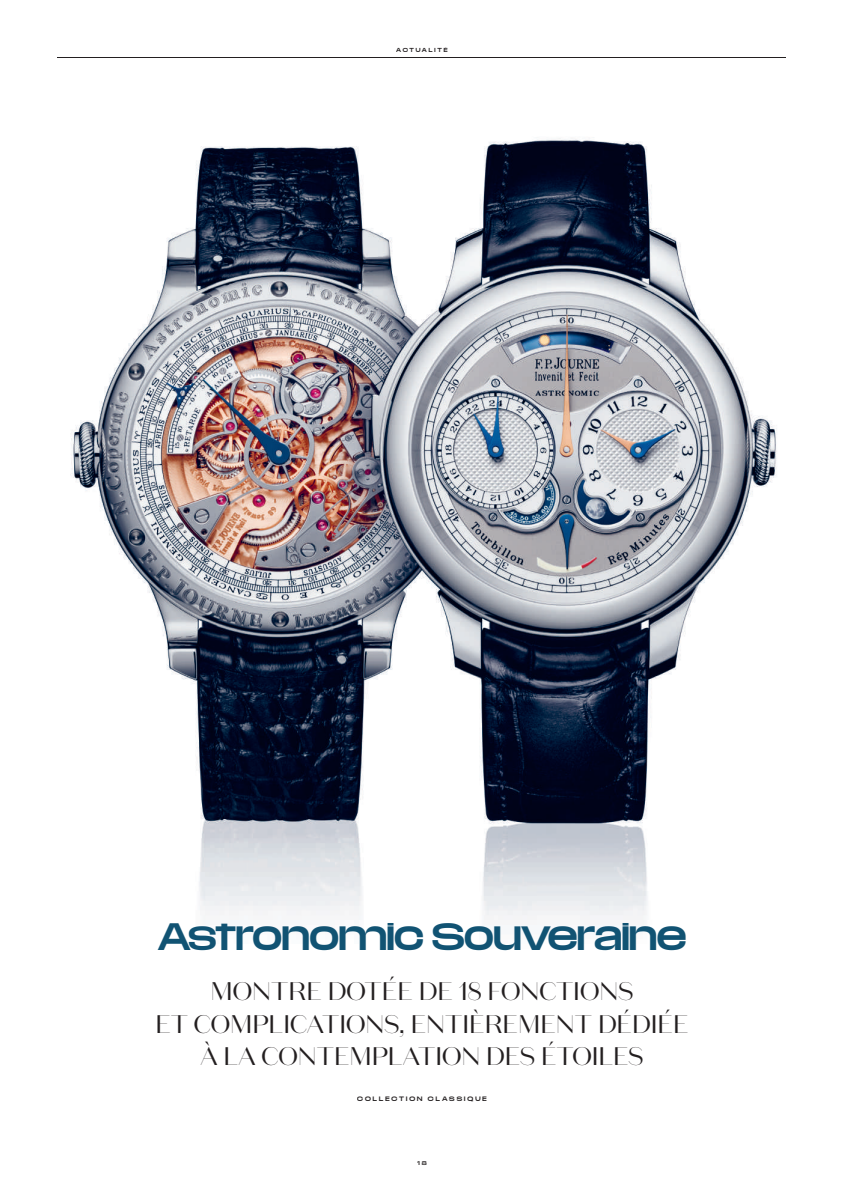
<style>
.page{position:relative;width:844px;height:1193px;background:#fff}
.page>*{position:absolute;margin:0;border:0;box-sizing:border-box;transform-origin:0 0}
.t1{font:32.8px "Media Sans Extended";letter-spacing:.01em;color:#115373}
.t2{font:25.4px/32.4px "Domaine Sans Display";color:#231f20;text-align:center}
.t3{font:5.5px "Media Sans Extended";letter-spacing:.38em;color:#231f20}
.t4{font:5px "Media Sans Extended";letter-spacing:.38em;color:#231f20}
.t5{font:4.8px "Media Sans Extended";color:#231f20}
</style>
<div class="page">
<img style="left:70px;top:138px;width:707px;height:787px">
<hr style="left:58px;top:57px;width:728px;height:1px;background:#231f20">
<p class="t4" style="left:396px;top:47px;width:53px">ACTUALITÉ</p>
<p class="t1" style="left:158px;top:917px;width:530px">Astronomic Souveraine</p>
<p class="t2" style="left:155px;top:974px;width:534px">MONTRE DOTÉE DE 18 FONCTIONS<br>ET COMPLICATIONS, ENTIÈREMENT DÉDIÉE<br>À LA CONTEMPLATION DES ÉTOILES</p>
<p class="t3" style="left:357px;top:1095px;width:131px">COLLECTION CLASSIQUE</p>
<p class="t5" style="left:417px;top:1159px;width:11px">1 8</p>
</div>
